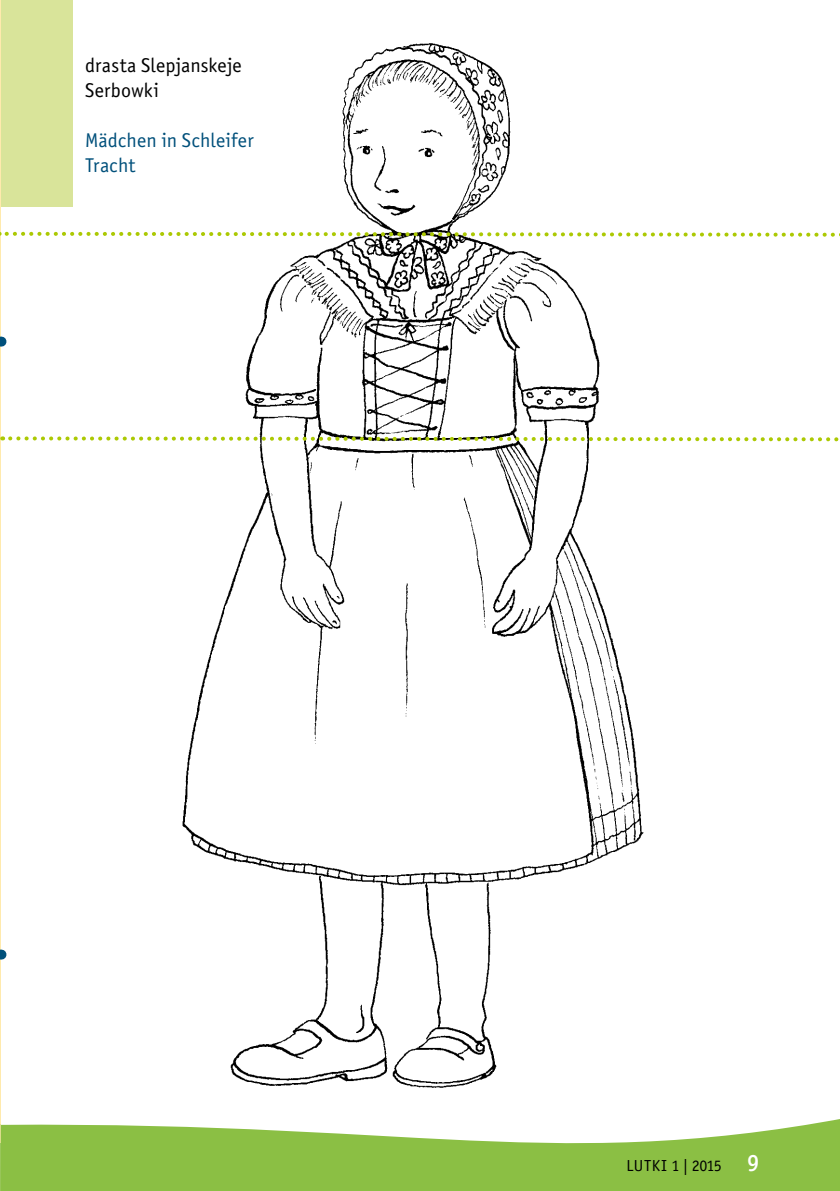
<style>
.page{position:relative;width:840px;height:1191px;background:#fff}
.page>*{position:absolute;margin:0;border:0;box-sizing:border-box;transform-origin:0 0}
.t1{font:20px/25px "Officina Sans Book E";letter-spacing:.01em;color:#000}
.t2{font:20px/25px "Officina Sans Book E";color:#00507b}
.t3{font:16px "Officina Sans Book E";color:#000}
.s1{font-family:"Officina Sans Medium E";font-size:24px;color:#fff}
</style>
<div class="page">
<svg style="left:1px;top:1119px;width:838px;height:72px;fill:#8bbf44"></svg>
<div style="left:0;top:0;width:72px;height:207px;background:#d9e49a"></div>
<hr style="left:0;top:0;width:1px;height:1142px;background:#ffeaad">
<img style="left:182px;top:43px;width:462px;height:1045px">
<svg style="left:0;top:230px;width:840px;height:9px"></svg>
<svg style="left:2px;top:434px;width:837px;height:9px"></svg>
<svg style="left:0;top:1124px;width:1px;height:67px"></svg>
<svg style="left:0;top:336px;width:2px;height:10px"></svg>
<svg style="left:0;top:949px;width:2px;height:10px"></svg>
<p class="t1" style="left:85px;top:53px;width:158px">drasta Slepjanskeje<br>Serbowki</p>
<p class="t2" style="left:85px;top:128px;width:170px">Mädchen in Schleifer<br>Tracht</p>
<p class="t3" style="left:626px;top:1156px;width:134px">LUTKI 1 | 2015 <span class="s1">9</span></p>
</div>
